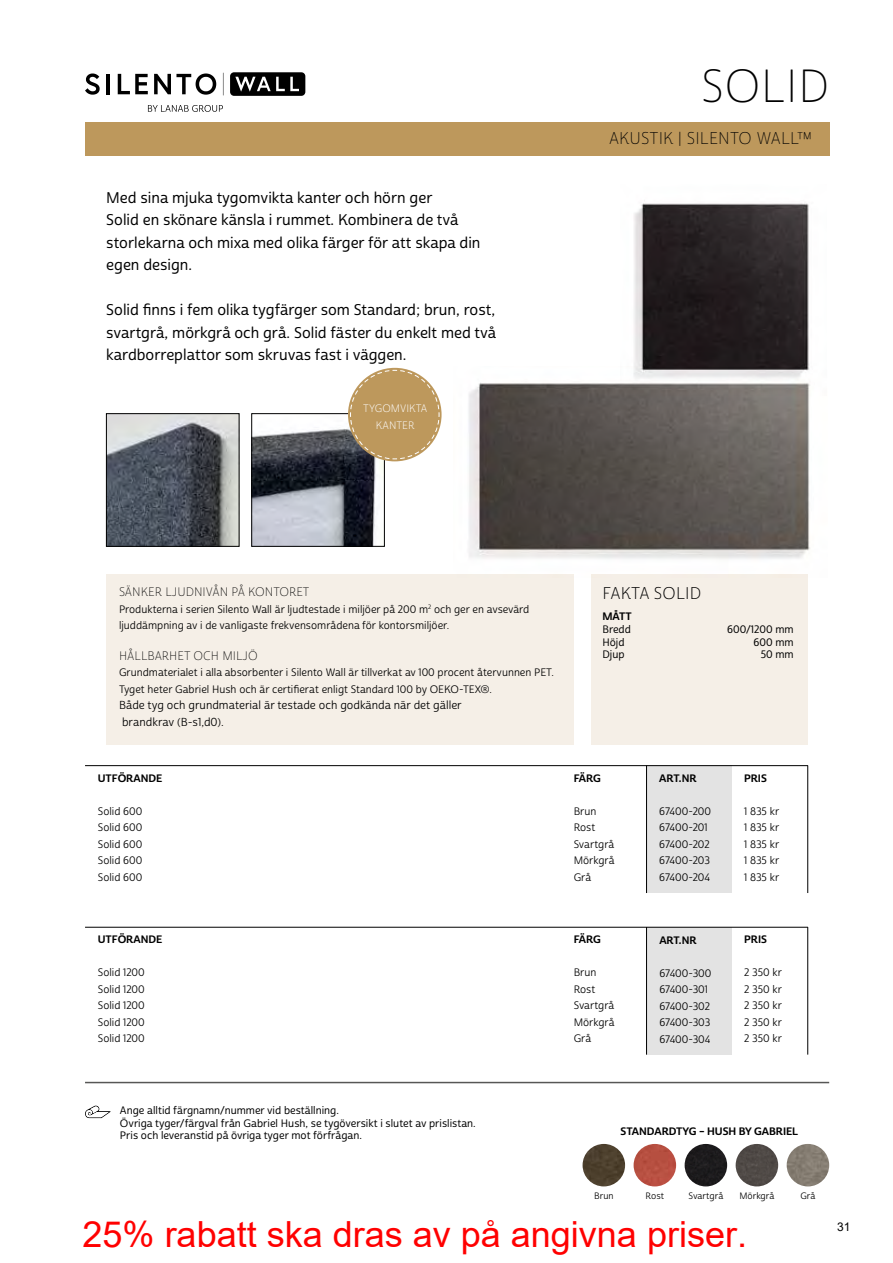
<style>
.page{position:relative;width:893px;height:1263px;background:#fff}
.page>*{position:absolute;margin:0;border:0;box-sizing:border-box;transform-origin:0 0}
.t1{font:45px "Cabrito Sans Nor Thi";letter-spacing:.01em;color:#000}
.t2{font:36px "Arial";color:#f00}
.t3{font:16.5px "Cabrito Sans Nor Thi";letter-spacing:.01em;color:#000}
.t4{font:16.5px "Cabrito Sans Nor Lig";letter-spacing:.01em;color:#000}
.t5{font:15px/22.5px "Cabrito Sans Nor Med";color:#000}
.t6{font:12px "Cabrito Sans Nor Thi";color:#000}
.t7{font:12px "Arial";color:#000}
.t8{font:11.25px/16.5px "Cabrito Sans Nor Reg";color:#000}
.t9{font:10.5px/16.5px "Cabrito Sans Nor Reg";color:#000}
.t10{font:10.5px/12.6px "Cabrito Sans Nor Med";color:#000}
.t11{font:10.5px "Cabrito Sans Nor Bol";color:#000}
.t12{font:10.5px/16.6px "Cabrito Sans Nor Lig";color:#fff;text-align:center}
.t13{font:9px "Cabrito Sans Nor Reg";color:#000}
</style>
<div class="page">
<hr style="left:85px;top:1082px;width:744px;height:1px;background:#575756">
<div style="left:591px;top:574px;width:217px;height:170px;background:#f5efe7"></div>
<div style="left:106px;top:574px;width:468px;height:170px;background:#f5efe7"></div>
<div style="left:85px;top:122px;width:744px;height:33px;background:#bd985c"></div>
<div style="left:646px;top:765px;width:85px;height:128px;background:#e3e3e3"></div>
<hr style="left:646px;top:765px;width:1px;height:128px;background:#000">
<hr style="left:807px;top:765px;width:1px;height:128px;background:#000">
<hr style="left:85px;top:765px;width:723px;height:1px;background:#000">
<div style="left:646px;top:927px;width:85px;height:127px;background:#e3e3e3"></div>
<hr style="left:646px;top:927px;width:1px;height:127px;background:#000">
<hr style="left:807px;top:927px;width:1px;height:127px;background:#000">
<hr style="left:85px;top:927px;width:723px;height:1px;background:#000">
<svg style="left:148px;top:105px;width:75px;height:7px"></svg>
<svg style="left:85px;top:73px;width:15px;height:22px"></svg>
<hr style="left:107px;top:74px;width:3px;height:20px;background:#000">
<svg style="left:118px;top:74px;width:30px;height:20px"></svg>
<svg style="left:154px;top:73px;width:62px;height:22px"></svg>
<svg style="left:223px;top:73px;width:1px;height:22px"></svg>
<svg style="left:230px;top:72px;width:75px;height:24px;background:#303030"></svg>
<img style="left:736px;top:1144px;width:42px;height:42px;border-radius:21px">
<img style="left:634px;top:1144px;width:42px;height:42px;border-radius:21px">
<img style="left:787px;top:1144px;width:42px;height:42px;border-radius:21px">
<img style="left:685px;top:1144px;width:42px;height:42px;border-radius:21px">
<img style="left:583px;top:1144px;width:42px;height:42px;border-radius:21px">
<img style="left:634px;top:200px;width:175px;height:166px">
<img style="left:468px;top:366px;width:342px;height:193px">
<img style="left:108px;top:416px;width:129px;height:128px">
<div style="left:106px;top:414px;width:133px;height:132px;border:1px solid #000"></div>
<img style="left:254px;top:421px;width:128px;height:123px">
<svg style="left:350px;top:370px;width:90px;height:90px;background:#c0a372"></svg>
<svg style="left:85px;top:1106px;width:25px;height:12px"></svg>
<h3 class="t5" style="left:106px;top:187px;width:376px">Med sina mjuka tygomvikta kanter och hörn ger<br>Solid en skönare känsla i rummet. Kombinera de två storlekarna och mixa med olika färger för att skapa din egen design.</h3>
<h3 class="t5" style="left:106px;top:299px;width:391px;text-align:justify">Solid finns i fem olika tygfärger som Standard; brun, rost, svartgrå, mörkgrå och grå. Solid fäster du enkelt med två kardborreplattor som skruvas fast i väggen.</h3>
<p class="t12" style="left:363px;top:400px;width:66px">TYGOMVIKTA<br>KANTER</p>
<h1 class="t1" style="left:701px;top:59px;width:130px">SOLID</h1>
<h3 class="t3" style="left:609px;top:129px;width:205px">AKUSTIK | SILENTO WALL™</h3>
<p class="t6" style="left:119px;top:584px;width:192px">SÄNKER LJUDNIVÅN PÅ KONTORET</p>
<p class="t9" style="left:119px;top:601px;width:412px">Produkterna i serien Silento Wall är ljudtestade i miljöer på 200 m<sup>2</sup> och ger en avsevärd ljuddämpning av i de vanligaste frekvensområdena för kontorsmiljöer.</p>
<p class="t6" style="left:119px;top:648px;width:140px">HÅLLBARHET OCH MILJÖ</p>
<p class="t9" style="left:119px;top:665px;width:436px">Grundmaterialet i alla absorbenter i Silento Wall är tillverkat av 100 procent återvunnen PET.<br>Tyget heter Gabriel Hush och är certifierat enligt Standard 100 by OEKO-TEX®.</p>
<p class="t8" style="left:119px;top:697px;width:344px">Både tyg och grundmaterial är testade och godkända när det gäller brandkrav (B-s1,d0).</p>
<p class="t11" style="left:98px;top:771px;width:66px">UTFÖRANDE</p>
<p class="t9" style="left:98px;top:803px;width:46px;text-align:justify">Solid 600<br>Solid 600<br>Solid 600<br>Solid 600<br>Solid 600</p>
<p class="t11" style="left:98px;top:933px;width:66px">UTFÖRANDE</p>
<p class="t9" style="left:98px;top:965px;width:49px;text-align:justify">Solid 1200<br>Solid 1200<br>Solid 1200<br>Solid 1200<br>Solid 1200</p>
<h3 class="t4" style="left:602px;top:584px;width:100px">FAKTA SOLID</h3>
<p class="t11" style="left:602px;top:610px;width:31px">MÅTT</p>
<p class="t10" style="left:602px;top:623px;width:30px">Bredd</p>
<p class="t10" style="left:727px;top:623px;width:68px">600/1200 mm</p>
<p class="t10" style="left:602px;top:636px;width:24px">Höjd</p>
<p class="t10" style="left:754px;top:636px;width:42px">600 mm</p>
<p class="t10" style="left:602px;top:648px;width:24px">Djup</p>
<p class="t10" style="left:761px;top:648px;width:35px">50 mm</p>
<p class="t11" style="left:574px;top:771px;width:29px">FÄRG</p>
<p class="t9" style="left:574px;top:803px;width:42px">Brun<br>Rost<br>Svartgrå<br>Mörkgrå<br>Grå</p>
<p class="t11" style="left:574px;top:933px;width:29px">FÄRG</p>
<p class="t9" style="left:574px;top:965px;width:42px">Brun<br>Rost<br>Svartgrå<br>Mörkgrå<br>Grå</p>
<p class="t11" style="left:659px;top:772px;width:39px">ART.NR</p>
<p class="t9" style="left:659px;top:803px;width:53px">67400-200<br>67400-201<br>67400-202<br>67400-203<br>67400-204</p>
<p class="t11" style="left:659px;top:933px;width:39px">ART.NR</p>
<p class="t9" style="left:659px;top:965px;width:54px">67400-300<br>67400-301<br>67400-302<br>67400-303<br>67400-304</p>
<p class="t11" style="left:744px;top:771px;width:24px">PRIS</p>
<p class="t9" style="left:744px;top:803px;width:37px;text-align:justify">1 835 kr 1 835 kr 1 835 kr 1 835 kr 1 835 kr</p>
<p class="t11" style="left:744px;top:933px;width:24px">PRIS</p>
<p class="t9" style="left:744px;top:965px;width:39px;text-align:justify">2 350 kr 2 350 kr 2 350 kr 2 350 kr 2 350 kr</p>
<p class="t10" style="left:120px;top:1104px;width:357px">Ange alltid färgnamn/nummer vid beställning.<br>Övriga tyger/färgval från Gabriel Hush, se tygöversikt i slutet av prislistan.<br>Pris och leveranstid på övriga tyger mot förfrågan.</p>
<p class="t11" style="left:620px;top:1124px;width:179px">STANDARDTYG – HUSH BY GABRIEL</p>
<p class="t13" style="left:594px;top:1190px;width:21px">Brun</p>
<p class="t13" style="left:646px;top:1190px;width:20px">Rost</p>
<p class="t13" style="left:688px;top:1190px;width:36px">Svartgrå</p>
<p class="t13" style="left:739px;top:1190px;width:37px">Mörkgrå</p>
<p class="t13" style="left:800px;top:1190px;width:17px">Grå</p>
<h2 class="t2" style="left:83px;top:1210px;width:666px">25% rabatt ska dras av på angivna priser.</h2>
<p class="t7" style="left:837px;top:1219px;width:15px">31</p>
</div>
